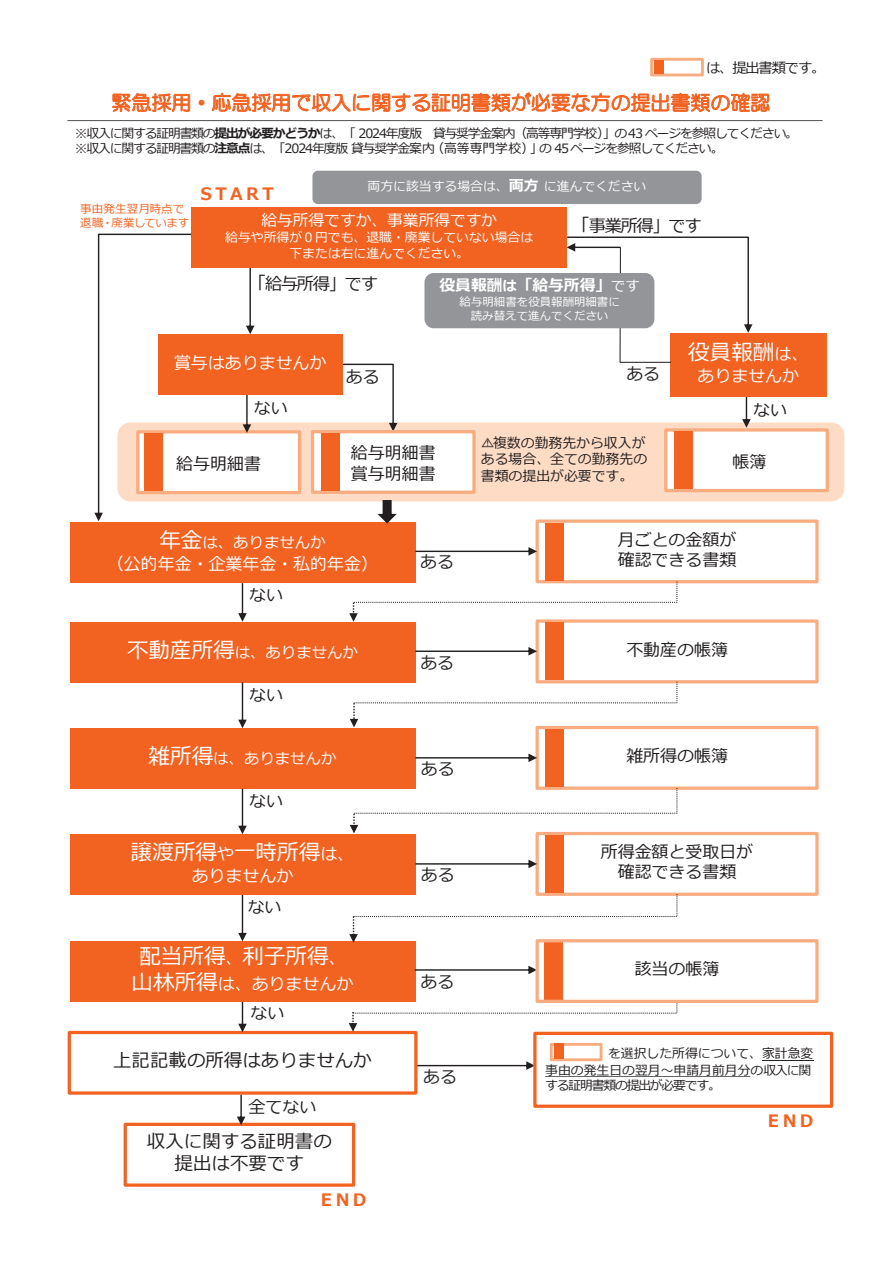
<style>
.page{position:relative;width:893px;height:1263px;background:#fff}
.page>*{position:absolute;margin:0;border:0;box-sizing:border-box;transform-origin:0 0}
.t1{font:21.6px "Meiryo";color:#fff}
.t2{font:19.95px "HG Maru Gothic MPRO";color:#f26221}
.t3{font:18.45px/22px "Meiryo";color:#231f20;text-align:center}
.t4{font:17.1px "Meiryo";letter-spacing:-.07em;color:#231f20}
.t5{font:700 17.1px "Meiryo";color:#f26221}
.t6{font:16.95px/20.4px "Meiryo";color:#231f20}
.t7{font:16.95px "Meiryo";color:#fff}
.t8{font:15.75px "Meiryo";color:#fff}
.t9{font:700 15.75px "Meiryo";color:#fff}
.t10{font:15.45px "Meiryo";color:#fff}
.t11{font:14.25px "Meiryo";letter-spacing:-.07em;color:#231f20}
.t12{font:13.8px/16.5px "Meiryo";color:#231f20}
.t13{font:12.9px/15.5px "Meiryo";letter-spacing:-.095em;color:#231f20}
.t14{font:12.9px/15.5px "Meiryo";color:#fff;text-align:center}
.t15{font:12.9px/15.9px "Meiryo";color:#231f20}
.t16{font:11.4px/13.6px "Meiryo";color:#fff;text-align:center}
.t17{font:11.4px/13.6px "Meiryo";letter-spacing:.005em;color:#f26221}
.s1{font-weight:700}
.s2{font-weight:700;font-size:15px}
.s3{font-size:18.45px}
.s4{font-size:14.25px}
.s5{font-weight:400;font-size:14.25px}
.s6{font-size:21.6px}
.s7{font-family:"Koz Go Pro"}
.s8{font-size:16.95px}
</style>
<div class="page">
<div style="left:117px;top:422px;width:727px;height:79px;background:#fddbc5;border-radius:13px"></div>
<hr style="left:67px;top:120px;width:756px;height:1px;background:#545557">
<div style="left:136px;top:430px;width:165px;height:64px;background:#fff;border:3px solid #f8ac7f"></div>
<svg style="left:243px;top:395px;width:8px;height:38px"></svg>
<svg style="left:343px;top:364px;width:54px;height:66px"></svg>
<div style="left:158px;top:334px;width:185px;height:61px;background:#f26221"></div>
<svg style="left:742px;top:396px;width:9px;height:32px"></svg>
<div style="left:70px;top:523px;width:345px;height:60px;background:#f26221"></div>
<div style="left:535px;top:519px;width:284px;height:64px;background:#fff;border:3px solid #f8ac7f"></div>
<svg style="left:415px;top:547px;width:122px;height:9px"></svg>
<div style="left:70px;top:622px;width:345px;height:60px;background:#f26221"></div>
<div style="left:535px;top:619px;width:284px;height:64px;border:3px solid #f8ac7f"></div>
<svg style="left:415px;top:647px;width:122px;height:8px"></svg>
<svg style="left:238px;top:583px;width:9px;height:39px"></svg>
<div style="left:70px;top:728px;width:345px;height:61px;background:#f26221"></div>
<div style="left:535px;top:726px;width:284px;height:64px;border:3px solid #f8ac7f"></div>
<svg style="left:415px;top:753px;width:122px;height:9px"></svg>
<svg style="left:238px;top:682px;width:9px;height:46px"></svg>
<div style="left:70px;top:834px;width:345px;height:61px;background:#f26221"></div>
<div style="left:535px;top:832px;width:284px;height:64px;border:3px solid #f8ac7f"></div>
<svg style="left:415px;top:860px;width:122px;height:8px"></svg>
<div style="left:70px;top:941px;width:345px;height:61px;background:#f26221"></div>
<svg style="left:417px;top:1061px;width:116px;height:9px"></svg>
<svg style="left:238px;top:789px;width:9px;height:45px"></svg>
<svg style="left:238px;top:895px;width:9px;height:46px"></svg>
<svg style="left:349px;top:581px;width:329px;height:41px"></svg>
<svg style="left:350px;top:681px;width:328px;height:46px"></svg>
<svg style="left:350px;top:787px;width:328px;height:46px"></svg>
<svg style="left:349px;top:893px;width:329px;height:50px"></svg>
<div style="left:68px;top:1031px;width:349px;height:64px;background:#fff;border:3px solid #f26221"></div>
<svg style="left:238px;top:1002px;width:9px;height:30px"></svg>
<div style="left:546px;top:523px;width:18px;height:58px;background:#f26221"></div>
<div style="left:546px;top:622px;width:18px;height:58px;background:#f26221"></div>
<div style="left:546px;top:729px;width:18px;height:58px;background:#f26221"></div>
<div style="left:545px;top:835px;width:19px;height:58px;background:#f26221"></div>
<div style="left:544px;top:940px;width:18px;height:60px;background:#f26221"></div>
<svg style="left:246px;top:268px;width:8px;height:66px"></svg>
<div style="left:312px;top:431px;width:163px;height:62px;background:#fff"></div>
<div style="left:311px;top:430px;width:165px;height:64px;border:3px solid #f8ac7f"></div>
<div style="left:670px;top:333px;width:157px;height:63px;background:#f26221"></div>
<svg style="left:112px;top:93px;width:78px;height:19px"></svg>
<svg style="left:199px;top:100px;width:6px;height:6px"></svg>
<svg style="left:212px;top:76px;width:558px;height:46px"></svg>
<div style="left:124px;top:1123px;width:231px;height:64px;background:#fff;border:3px solid #f26221"></div>
<div style="left:191px;top:207px;width:376px;height:61px;background:#f26221"></div>
<hr style="left:619px;top:247px;width:2px;height:115px;background:#231f20">
<svg style="left:415px;top:966px;width:120px;height:8px"></svg>
<div style="left:312px;top:171px;width:390px;height:33px;background:#939598;border-radius:6px"></div>
<div style="left:424px;top:273px;width:230px;height:55px;background:#939598;border-radius:9px"></div>
<div style="left:650px;top:58px;width:54px;height:18px;background:#fff;border:3px solid #f8ac7f"></div>
<div style="left:654px;top:60px;width:10px;height:14px;background:#f26221"></div>
<div style="left:664px;top:428px;width:165px;height:64px;background:#fff;border:3px solid #f8ac7f"></div>
<svg style="left:567px;top:237px;width:185px;height:96px"></svg>
<hr style="left:620px;top:362px;width:51px;height:1px;background:#231f20">
<svg style="left:94px;top:234px;width:97px;height:287px"></svg>
<div style="left:533px;top:1032px;width:300px;height:76px;background:#fff;border:3px solid #f26221"></div>
<hr style="left:762px;top:1060px;width:51px;height:1px;background:#231f20">
<svg style="left:545px;top:1076px;width:205px;height:1px"></svg>
<svg style="left:377px;top:500px;width:23px;height:24px"></svg>
<svg style="left:237px;top:1095px;width:8px;height:30px"></svg>
<svg style="left:349px;top:1000px;width:329px;height:32px"></svg>
<div style="left:535px;top:939px;width:284px;height:64px;border:3px solid #f8ac7f"></div>
<div style="left:321px;top:434px;width:19px;height:57px;background:#f26221"></div>
<div style="left:675px;top:431px;width:18px;height:58px;background:#f26221"></div>
<div style="left:550px;top:1043px;width:52px;height:18px;border:3px solid #f8ac7f"></div>
<div style="left:554px;top:1043px;width:10px;height:16px;background:#f26221"></div>
<p class="t11" style="left:706px;top:58px;width:121px">は、提出書類です。</p>
<h2 class="t2" style="left:111px;top:93px;width:660px">緊急採用・応急採用で収入に関する証明書類が必要な方の提出書類の確認</h2>
<p class="t13" style="left:75px;top:126px;width:725px">※収入に関する証明書類の<span class="s1">提出が必要かどうか</span>は、「 2024年度版 貸与奨学金案内（高等専門学校）」の 43 ページを参照してください。※収入に関する証明書類の<span class="s1">注意点</span>は、「2024年度版貸与奨学金案内（高等専門学校）」の 45 ページを参照してください。</p>
<p class="t17" style="left:80px;top:203px;width:111px">事由発生翌月時点で退職・廃業しています</p>
<h3 class="t5" style="left:200px;top:182px;width:75px">ST A R T</h3>
<p class="t14" style="left:368px;top:179px;width:280px">両方に該当する場合は、<span class="s2">両方</span>に進んでください</p>
<p class="t8" style="left:261px;top:209px;width:237px">給与所得ですか、事業所得ですか</p>
<p class="t14" style="left:225px;top:231px;width:309px">給与や所得が０円でも、退職・廃業していない場合は下または右に進んでください。</p>
<h3 class="t4" style="left:572px;top:214px;width:131px"><span class="s3">「</span>事業所得」です</h3>
<h3 class="t4" style="left:248px;top:272px;width:132px"><span class="s3">「</span>給与所得」です</h3>
<p class="t9" style="left:440px;top:274px;width:202px">役員報酬<span class="s4">は</span>「給与所得」<span class="s5">です</span></p>
<p class="t16" style="left:460px;top:296px;width:162px">給与明細書を役員報酬明細書に読み替えて進んでください</p>
<h3 class="t7" style="left:174px;top:351px;width:154px">賞与はありませんか</h3>
<h3 class="t6" style="left:254px;top:398px;width:35px">ない</h3>
<h3 class="t6" style="left:176px;top:454px;width:86px">給与明細書</h3>
<h3 class="t6" style="left:346px;top:367px;width:35px">ある</h3>
<h3 class="t6" style="left:351px;top:444px;width:86px">給与明細書賞与明細書</h3>
<p class="t10" style="left:159px;top:532px;width:168px"><span class="s6">年金</span>は、ありませんか</p>
<h3 class="t7" style="left:107px;top:552px;width:272px">（公的年金・企業年金・私的年金）</h3>
<h3 class="t6" style="left:249px;top:585px;width:35px">ない</h3>
<h3 class="t6" style="left:420px;top:553px;width:35px">ある</h3>
<h3 class="t6" style="left:626px;top:364px;width:35px">ある</h3>
<p class="t12" style="left:481px;top:435px;width:168px"><span class="s7">!</span>複数の勤務先から収入がある場合、全ての勤務先の書類の提出が必要です。</p>
<h1 class="t1" style="left:688px;top:337px;width:122px">役員報酬<span class="s8">は、</span></h1>
<h3 class="t7" style="left:697px;top:364px;width:103px">ありませんか</h3>
<h3 class="t6" style="left:753px;top:400px;width:35px">ない</h3>
<h3 class="t6" style="left:732px;top:452px;width:35px">帳簿</h3>
<h3 class="t6" style="left:618px;top:530px;width:120px">月ごとの金額が確認できる書類</h3>
<p class="t10" style="left:127px;top:641px;width:232px"><span class="s6">不動産所得</span>は、ありませんか</p>
<h3 class="t6" style="left:626px;top:640px;width:103px">不動産の帳簿</h3>
<h3 class="t6" style="left:420px;top:654px;width:35px">ある</h3>
<h3 class="t6" style="left:249px;top:686px;width:35px">ない</h3>
<p class="t10" style="left:149px;top:748px;width:189px"><span class="s6">雑所得</span>は、ありませんか</p>
<h3 class="t6" style="left:626px;top:747px;width:103px">雑所得の帳簿</h3>
<h3 class="t6" style="left:421px;top:760px;width:35px">ある</h3>
<h3 class="t6" style="left:249px;top:791px;width:35px">ない</h3>
<h1 class="t1" style="left:131px;top:837px;width:225px">譲渡所得<span class="s8">や</span>一時所得<span class="s8">は、</span></h1>
<h3 class="t7" style="left:192px;top:864px;width:103px">ありませんか</h3>
<h3 class="t6" style="left:248px;top:897px;width:35px">ない</h3>
<h1 class="t1" style="left:139px;top:941px;width:208px">配当所得<span class="s8">、</span>利子所得<span class="s8">、</span></h1>
<h3 class="t7" style="left:132px;top:972px;width:223px"><span class="s6">山林所得</span>は、ありませんか</h3>
<h3 class="t6" style="left:250px;top:1003px;width:35px">ない</h3>
<h3 class="t3" style="left:113px;top:1051px;width:260px">上記記載の所得はありませんか</h3>
<h3 class="t6" style="left:249px;top:1098px;width:69px">全てない</h3>
<h3 class="t3" style="left:147px;top:1132px;width:186px">収入に関する証明書の提出は不要です</h3>
<h3 class="t5" style="left:321px;top:1188px;width:47px">E N D</h3>
<h3 class="t6" style="left:421px;top:866px;width:35px">ある</h3>
<h3 class="t6" style="left:421px;top:972px;width:35px">ある</h3>
<h3 class="t6" style="left:423px;top:1068px;width:35px">ある</h3>
<h3 class="t6" style="left:601px;top:842px;width:154px;text-align:center">所得金額と受取日が確認できる書類</h3>
<h3 class="t6" style="left:635px;top:960px;width:86px">該当の帳簿</h3>
<p class="t15" style="left:545px;top:1046px;width:270px;text-indent:63px">を選択した所得について、家計急変事由の発生日の翌月～申請月前月分の収入に関する証明書類の提出が必要です。</p>
<h3 class="t5" style="left:768px;top:1109px;width:47px">E N D</h3>
</div>
